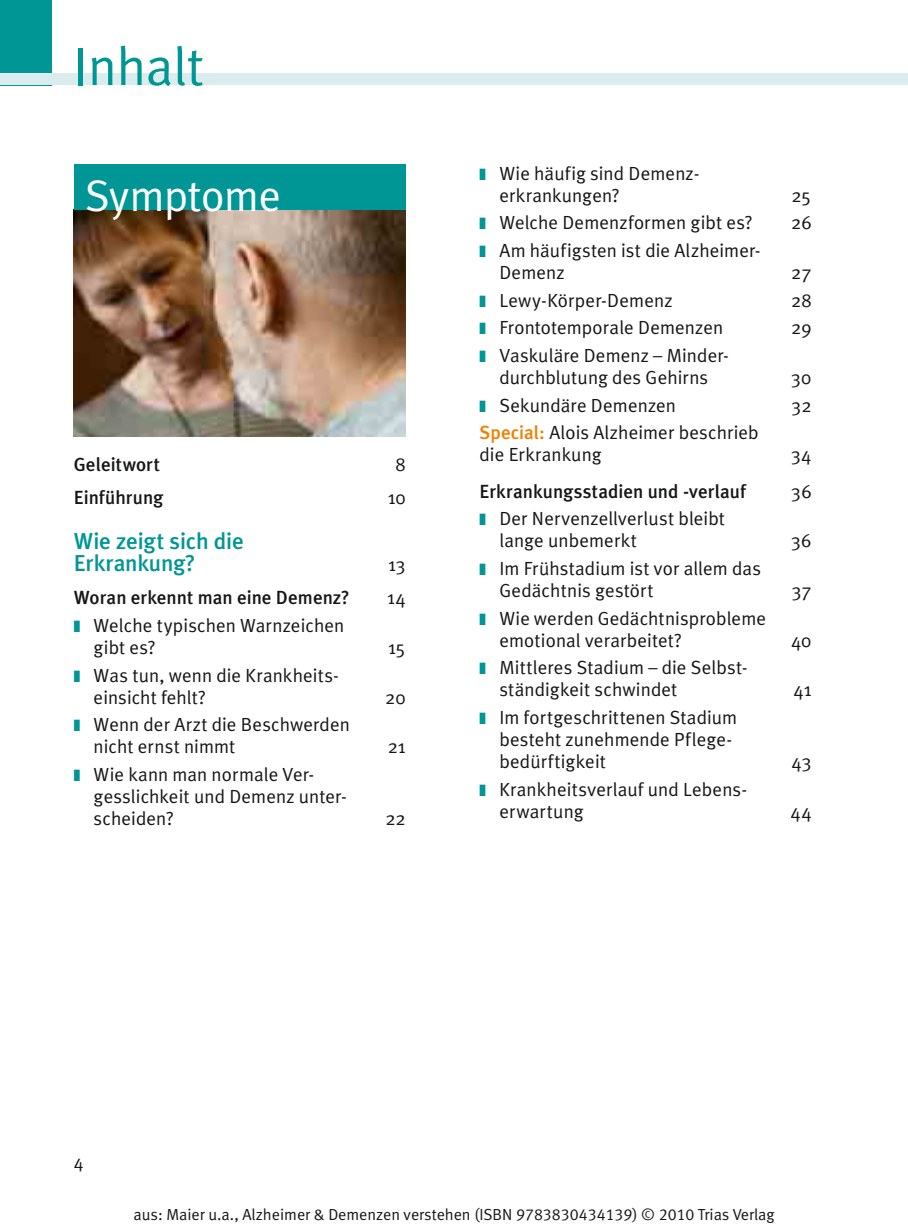
<style>
.page{position:relative;width:908px;height:1231px;background:#fff}
.page>*{position:absolute;margin:0;border:0;box-sizing:border-box;transform-origin:0 0}
.t1{font:54px "Meta Plus Normal";color:#009695}
.t2{font:44px "Meta Plus Normal";letter-spacing:-.01em;color:#fff}
.t3{font:500 23px/22px "Meta Plus";letter-spacing:-.005em;color:#009695}
.t4{font:19px/22px "Meta Plus Normal";letter-spacing:.005em;color:#151616}
.t5{font:500 19px "Meta Plus";color:#151616}
.t6{font:18px "Meta Plus Normal";color:#151616}
.t7{font:16px "Meta Normal LF";color:#151616}
.s1{font-family:"European Pi Three";color:#009695}
.s2{font-family:"Meta Plus";font-weight:500;color:#f27e00}
</style>
<div class="page">
<div style="left:0;top:0;width:51px;height:85px;background:#009695"></div>
<div style="left:0;top:74px;width:907px;height:11px;background:#daeced"></div>
<img style="left:74px;top:210px;width:331px;height:226px">
<div style="left:74px;top:164px;width:331px;height:46px;background:#009695"></div>
<h1 class="t1" style="left:74px;top:46px;width:132px">Inhalt</h1>
<h2 class="t2" style="left:85px;top:179px;width:197px">Symptome</h2>
<p class="t5" style="left:74px;top:457px;width:88px">Geleitwort</p>
<p class="t4" style="left:395px;top:455px;width:12px">8</p>
<p class="t5" style="left:74px;top:490px;width:91px">Einführung</p>
<p class="t4" style="left:387px;top:488px;width:20px">10</p>
<p class="t3" style="left:74px;top:532px;width:171px">Wie zeigt sich die<br>Erkrankung?</p>
<p class="t4" style="left:388px;top:555px;width:19px">13</p>
<p class="t5" style="left:74px;top:590px;width:277px">Woran erkennt man eine Demenz?</p>
<p class="t4" style="left:387px;top:588px;width:20px">14</p>
<p class="t4" style="left:94px;top:616px;width:252px;text-indent:-20px"><span class="s1">-</span> Welche typischen Warnzeichen gibt es?</p>
<p class="t4" style="left:388px;top:638px;width:19px">15</p>
<p class="t4" style="left:94px;top:665px;width:247px;text-indent:-20px"><span class="s1">-</span> Was tun, wenn die Krankheits&shy;einsicht fehlt?</p>
<p class="t4" style="left:94px;top:715px;width:257px;text-indent:-20px"><span class="s1">-</span> Wenn der Arzt die Beschwerden nicht ernst nimmt</p>
<p class="t4" style="left:94px;top:765px;width:254px;text-indent:-20px"><span class="s1">-</span> Wie kann man normale Ver&shy;gesslichkeit und Demenz unter&shy;scheiden?</p>
<p class="t4" style="left:385px;top:687px;width:22px">20</p>
<p class="t4" style="left:387px;top:737px;width:19px">21</p>
<p class="t4" style="left:385px;top:809px;width:22px">22</p>
<p class="t4" style="left:499px;top:163px;width:201px;text-indent:-20px"><span class="s1">-</span> Wie häufig sind Demenz&shy;erkrankungen?</p>
<p class="t4" style="left:791px;top:185px;width:21px">25</p>
<p class="t4" style="left:479px;top:213px;width:274px"><span class="s1">-</span> Welche Demenzformen gibt es?</p>
<p class="t4" style="left:790px;top:213px;width:22px">26</p>
<p class="t4" style="left:499px;top:241px;width:262px;text-indent:-20px"><span class="s1">-</span> Am häufigsten ist die Alzheimer-<br>Demenz</p>
<p class="t4" style="left:790px;top:263px;width:22px">27</p>
<p class="t4" style="left:479px;top:290px;width:194px"><span class="s1">-</span> Lewy-Körper-Demenz</p>
<p class="t4" style="left:790px;top:290px;width:22px">28</p>
<p class="t4" style="left:479px;top:318px;width:245px"><span class="s1">-</span> Frontotemporale Demenzen</p>
<p class="t4" style="left:790px;top:318px;width:22px">29</p>
<p class="t4" style="left:479px;top:346px;width:251px;text-align:center"><span class="s1">-</span> Vaskuläre Demenz – Minder&shy;durchblutung des Gehirns</p>
<p class="t4" style="left:790px;top:368px;width:22px">30</p>
<p class="t4" style="left:479px;top:395px;width:198px"><span class="s1">-</span> Sekundäre Demenzen</p>
<p class="t4" style="left:790px;top:395px;width:22px">32</p>
<p class="t4" style="left:479px;top:423px;width:280px"><span class="s2">Special:</span> Alois Alzheimer beschrieb die Erkrankung</p>
<p class="t4" style="left:790px;top:445px;width:22px">34</p>
<p class="t5" style="left:479px;top:483px;width:268px">Erkrankungsstadien und -verlauf</p>
<p class="t4" style="left:790px;top:481px;width:22px">36</p>
<p class="t4" style="left:499px;top:509px;width:227px;text-indent:-20px"><span class="s1">-</span> Der Nervenzellverlust bleibt lange unbemerkt</p>
<p class="t4" style="left:790px;top:531px;width:22px">36</p>
<p class="t4" style="left:499px;top:559px;width:263px;text-indent:-20px"><span class="s1">-</span> Im Frühstadium ist vor allem das<br>Gedächtnis gestört</p>
<p class="t4" style="left:499px;top:608px;width:268px;text-indent:-20px"><span class="s1">-</span> Wie werden Gedächtnis probleme emotional verarbeitet?</p>
<p class="t4" style="left:499px;top:658px;width:249px;text-indent:-20px"><span class="s1">-</span> Mittleres Stadium – die Selbst&shy;ständigkeit schwindet</p>
<p class="t4" style="left:499px;top:708px;width:239px;text-indent:-20px"><span class="s1">-</span> Im fortgeschrittenen Stadium besteht zunehmende Pflege&shy;bedürftigkeit</p>
<p class="t4" style="left:499px;top:779px;width:249px;text-indent:-20px"><span class="s1">-</span> Krankheitsverlauf und Lebens&shy;erwartung</p>
<p class="t4" style="left:791px;top:581px;width:22px">37</p>
<p class="t4" style="left:790px;top:630px;width:22px">40</p>
<p class="t4" style="left:793px;top:680px;width:19px">41</p>
<p class="t4" style="left:791px;top:752px;width:21px">43</p>
<p class="t4" style="left:790px;top:801px;width:22px">44</p>
<p class="t6" style="left:74px;top:1154px;width:11px">4</p>
<p class="t7" style="left:133px;top:1207px;width:642px">aus: Maier u.a., Alzheimer &amp; Demenzen verstehen (ISBN 9783830434139) © 2010 Trias Verlag</p>
</div>
